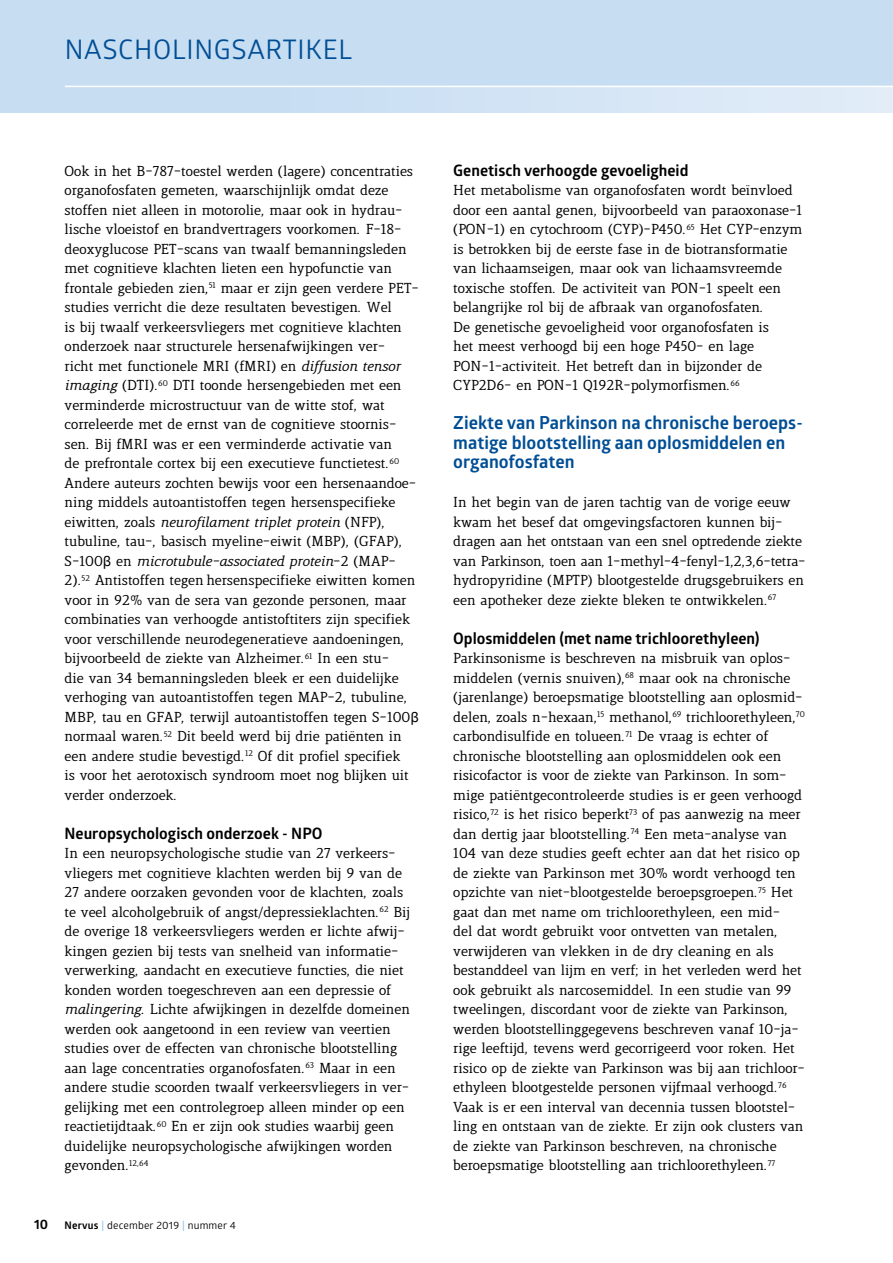
<style>
.page{position:relative;width:893px;height:1263px;background:#fff}
.page>*{position:absolute;margin:0;border:0;box-sizing:border-box;transform-origin:0 0}
.t1{font:27px "Glober";letter-spacing:.025em;color:#004e95}
.t2{font:700 18px/19.5px "Glober";color:#004e95}
.t3{font:700 15.75px "Glober";color:#000}
.t4{font:13.8px/19.5px "Lenga";color:#000}
.t5{font:10.5px "Glober";letter-spacing:.02em;color:#000}
.s1{font-style:italic}
.s2{font-family:"Helvetica"}
.s3{font-weight:700;font-size:13.5px}
.s4{font-weight:700}
.s5{color:#86bae4}
</style>
<div class="page">
<div style="left:0;top:0;width:893px;height:113px;background:#c7ddf2"></div>
<img style="left:309px;top:87px;width:584px;height:26px">
<hr style="left:65px;top:86px;width:828px;height:1px;background:#fff">
<h1 class="t1" style="left:65px;top:30px;width:289px">NASCHOLINGSARTIKEL</h1>
<p class="t4" style="left:65px;top:162px;width:356px">Ook in het B-787-toestel werden (lagere) concentraties organofosfaten gemeten, waarschijnlijk omdat deze stoffen niet alleen in motorolie, maar ook in hydrau&shy;lische vloeistof en brandvertragers voorkomen. F-18- deoxyglucose PET-scans van twaalf bemanningsleden met cognitieve klachten lieten een hypofunctie van frontale gebieden zien,<sup>51</sup> maar er zijn geen verdere PET&shy;studies verricht die deze resultaten bevestigen. Wel<br>is bij twaalf verkeersvliegers met cognitieve klachten onderzoek naar structurele hersenafwijkingen ver-<br>richt met functionele MRI (fMRI) en <span class="s1">diffusion tensor imaging</span> (DTI).<sup>60</sup> DTI toonde hersengebieden met een verminderde microstructuur van de witte stof, wat correleerde met de ernst van de cognitieve stoornis&shy;sen. Bij fMRI was er een verminderde activatie van<br>de prefrontale cortex bij een executieve functietest.<sup>60<br></sup>Andere auteurs zochten bewijs voor een hersenaandoe&shy;ning middels autoantistoffen tegen hersenspecifieke eiwitten, zoals <span class="s1">neurofilament triplet protein</span> (NFP), tubuline, tau-, basisch myeline-eiwit (MBP), (GFAP), S-100<span class="s2">β</span> en <span class="s1">microtubule-associated protein</span>-2 (MAP-2).<sup>52</sup> Antistoffen tegen hersenspecifieke eiwitten komen voor in 92% van de sera van gezonde personen, maar combinaties van verhoogde antistoftiters zijn specifiek voor verschillende neurodegeneratieve aandoeningen, bijvoorbeeld de ziekte van Alzheimer.<sup>61</sup> In een stu-<br>die van 34 bemanningsleden bleek er een duidelijke verhoging van autoantistoffen tegen MAP-2, tubuline, MBP, tau en GFAP, terwijl autoantistoffen tegen S-100<span class="s2">β </span>normaal waren.<sup>52</sup> Dit beeld werd bij drie patiënten in een andere studie bevestigd.<sup>12</sup> Of dit profiel specifiek<br>is voor het aerotoxisch syndroom moet nog blijken uit verder onderzoek.</p>
<p class="t3" style="left:65px;top:822px;width:260px">Neuropsychologisch onderzoek - NPO</p>
<p class="t4" style="left:65px;top:844px;width:347px">In een neuropsychologische studie van 27 verkeers&shy;vliegers met cognitieve klachten werden bij 9 van de 27 andere oorzaken gevonden voor de klachten, zoals te veel alcoholgebruik of angst/depressieklachten.<sup>62</sup> Bij de overige 18 verkeersvliegers werden er lichte afwij&shy;kingen gezien bij tests van snelheid van informatie&shy;verwerking, aandacht en executieve functies, die niet konden worden toegeschreven aan een depressie of <span class="s1">malingering</span>. Lichte afwijkingen in dezelfde domeinen werden ook aangetoond in een review van veertien studies over de effecten van chronische blootstelling aan lage concentraties organofosfaten.<sup>63</sup> Maar in een andere studie scoorden twaalf verkeersvliegers in ver&shy;gelijking met een controlegroep alleen minder op een reactietijdtaak.<sup>60</sup> En er zijn ook studies waarbij geen duidelijke neuropsychologische afwijkingen worden gevonden.<sup>12,64</sup></p>
<p class="t5" style="left:34px;top:1218px;width:204px"><span class="s3">10</span> <span class="s4">Nervus</span> <span class="s5">|</span> december 2019 <span class="s5">|</span> nummer 4</p>
<p class="t3" style="left:453px;top:159px;width:237px">Genetisch verhoogde gevoeligheid</p>
<p class="t4" style="left:453px;top:181px;width:351px">Het metabolisme van organofosfaten wordt beïnvloed door een aantal genen, bijvoorbeeld van paraoxonase-1 (PON-1) en cytochroom (CYP)-P450.<sup>65</sup> Het CYP-enzym is betrokken bij de eerste fase in de biotransformatie van lichaamseigen, maar ook van lichaamsvreemde toxische stoffen. De activiteit van PON-1 speelt een belangrijke rol bij de afbraak van organofosfaten.<br>De genetische gevoeligheid voor organofosfaten is<br>het meest verhoogd bij een hoge P450- en lage PON-1-activiteit. Het betreft dan in bijzonder de CYP2D6- en PON-1 Q192R-polymorfismen.<sup>66</sup></p>
<h2 class="t2" style="left:453px;top:413px;width:351px">Ziekte van Parkinson na chronische beroeps&shy;matige blootstelling aan oplosmiddelen en organofosfaten</h2>
<p class="t4" style="left:453px;top:493px;width:354px">In het begin van de jaren tachtig van de vorige eeuw kwam het besef dat omgevingsfactoren kunnen bij&shy;dragen aan het ontstaan van een snel optredende ziekte van Parkinson, toen aan 1-methyl-4-fenyl-1,2,3,6-tetra&shy;hydropyridine (MPTP) blootgestelde drugsgebruikers en een apotheker deze ziekte bleken te ontwikkelen.<sup>67</sup></p>
<p class="t3" style="left:453px;top:627px;width:308px">Oplosmiddelen (met name trichloorethyleen)</p>
<p class="t4" style="left:453px;top:649px;width:353px">Parkinsonisme is beschreven na misbruik van oplos&shy;middelen (vernis snuiven),<sup>68</sup> maar ook na chronische (jarenlange) beroepsmatige blootstelling aan oplosmid&shy;delen, zoals n-hexaan,<sup>15</sup> methanol,<sup>69</sup> trichloorethyleen,<sup>70 </sup>carbondisulfide en tolueen.<sup>71</sup> De vraag is echter of chronische blootstelling aan oplosmiddelen ook een risicofactor is voor de ziekte van Parkinson. In som&shy;mige patiëntgecontroleerde studies is er geen verhoogd risico,<sup>72</sup> is het risico beperkt<sup>73</sup> of pas aanwezig na meer dan dertig jaar blootstelling.<sup>74</sup> Een meta-analyse van 104 van deze studies geeft echter aan dat het risico op de ziekte van Parkinson met 30% wordt verhoogd ten opzichte van niet-blootgestelde beroepsgroepen.<sup>75</sup> Het gaat dan met name om trichloorethyleen, een mid-<br>del dat wordt gebruikt voor ontvetten van metalen, verwijderen van vlekken in de dry cleaning en als bestanddeel van lijm en verf; in het verleden werd het ook gebruikt als narcosemiddel. In een studie van 99 tweelingen, discordant voor de ziekte van Parkinson, werden blootstellinggegevens beschreven vanaf 10-ja&shy;rige leeftijd, tevens werd gecorrigeerd voor roken. Het risico op de ziekte van Parkinson was bij aan trichloor&shy;ethyleen blootgestelde personen vijfmaal verhoogd.<sup>76<br></sup>Vaak is er een interval van decennia tussen blootstel&shy;ling en ontstaan van de ziekte. Er zijn ook clusters van de ziekte van Parkinson beschreven, na chronische beroepsmatige blootstelling aan trichloorethyleen.<sup>77</sup></p>
</div>
